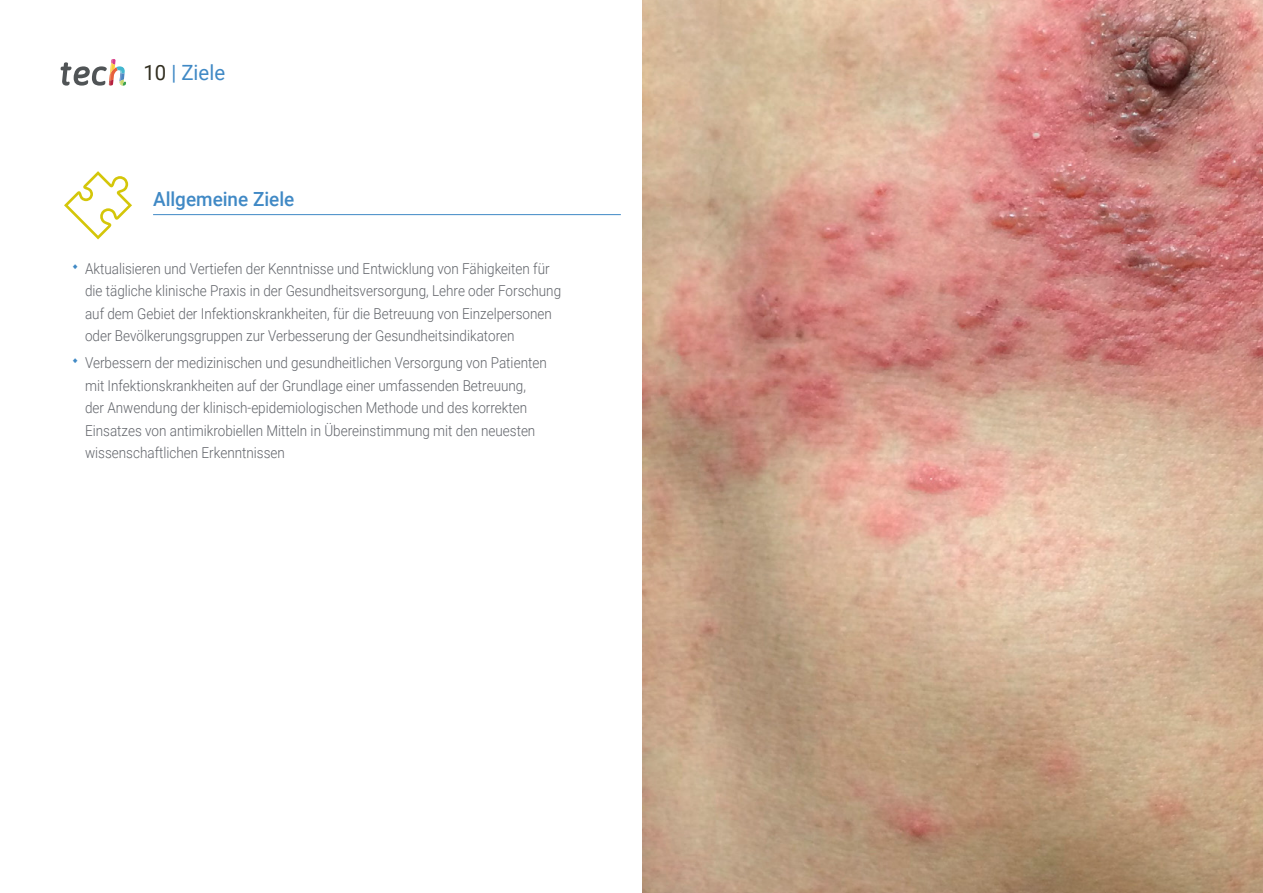
<style>
.page{position:relative;width:1263px;height:893px;background:#fff}
.page>*{position:absolute;margin:0;border:0;box-sizing:border-box;transform-origin:0 0}
.t1{font:21px "Roboto";color:#4089c5}
.t2{font:500 19.5px "Roboto";color:#4089c5}
.t3{font:300 15px/22.5px "Roboto";color:#61646a;scale:.9 1}
.s1{color:#312e20}
</style>
<div class="page">
<img style="left:642px;top:0;width:621px;height:893px">
<hr style="left:153px;top:214px;width:468px;height:1px;background:#4089c5">
<svg style="left:64px;top:171px;width:68px;height:68px"></svg>
<svg style="left:61px;top:59px;width:65px;height:27px"></svg>
<h1 class="t1" style="left:144px;top:57px;width:83px"><span class="s1">10</span> | Ziele</h1>
<h2 class="t2" style="left:153px;top:186px;width:143px">Allgemeine Ziele</h2>
<p class="t3" style="left:85px;top:257px;width:530px">Aktualisieren und Vertiefen der Kenntnisse und Entwicklung von Fähigkeiten für die tägliche klinische Praxis in der Gesundheitsversorgung, Lehre oder Forschung auf dem Gebiet der Infektionskrankheiten, für die Betreuung von Einzelpersonen oder Bevölkerungsgruppen zur Verbesserung der Gesundheitsindikatoren</p>
<p class="t3" style="left:85px;top:351px;width:514px">Verbessern der medizinischen und gesundheitlichen Versorgung von Patienten mit Infektionskrankheiten auf der Grundlage einer umfassenden Betreuung, der Anwendung der klinisch-epidemiologischen Methode und des korrekten Einsatzes von antimikrobiellen Mitteln in Übereinstimmung mit den neuesten wissenschaftlichen Erkenntnissen</p>
</div>
